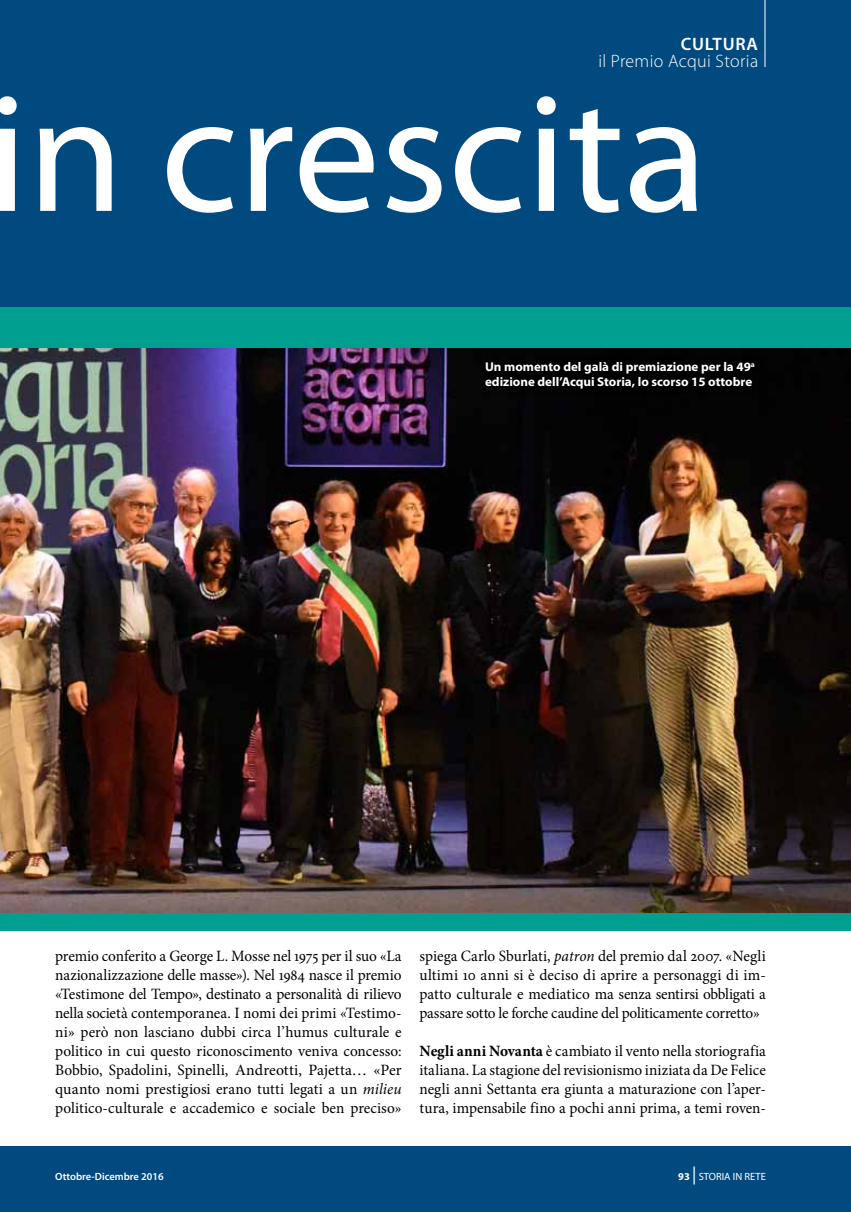
<style>
.page{position:relative;width:851px;height:1212px;background:#fff}
.page>*{position:absolute;margin:0;border:0;box-sizing:border-box;transform-origin:0 0}
.t1{font:169.65px "Myriad Pro";color:#fff}
.t2{font:300 18px "Myriad Pro";letter-spacing:.02em;color:#fff}
.t3{font:600 18px "Myriad Pro";letter-spacing:.04em;color:#fff}
.t4{font:15.75px/18.9px "Minion Pro";color:#000;text-align:justify}
.t5{font:700 12.75px/15.3px "Myriad Pro";color:#fff}
.t6{font:600 10.5px "Myriad Pro";color:#fff}
.t7{font:10.5px "Myriad Pro";color:#fff}
.s1{font-style:italic}
.s2{font-weight:700}
.s3{font-size:18px}
</style>
<div class="page">
<div style="left:0;top:1146px;width:850px;height:66px;background:#004a80"></div>
<div style="left:0;top:0;width:850px;height:930px;background:#009f8f"></div>
<div style="left:0;top:0;width:850px;height:306px;background:#004a80"></div>
<img style="left:0;top:349px;width:850px;height:563px">
<hr style="left:764px;top:0;width:1px;height:67px;background:#fff">
<div style="left:477px;top:353px;width:286px;height:45px;background:#000"></div>
<p class="t3" style="left:680px;top:32px;width:79px">Cultura</p>
<p class="t2" style="left:598px;top:50px;width:161px">il Premio Acqui Storia</p>
<h1 class="t1" style="left:-13px;top:49px;width:721px">in crescita</h1>
<p class="t5" style="left:485px;top:359px;width:271px">Un momento del galà di premiazione per la 49<sup>a </sup>edizione dell’Acqui Storia, lo scorso 15 ottobre</p>
<p class="t4" style="left:55px;top:947px;width:348px">premio conferito a George L. Mosse nel 1975 per il suo «La nazionalizzazione delle masse»). Nel 1984 nasce il premio «Testimone del Tempo», destinato a personalità di rilievo nella società contemporanea. I nomi dei primi «Testimo&shy;ni» però non lasciano dubbi circa l’humus culturale e politico in cui questo riconoscimento veniva concesso:<br>Bobbio, Spadolini, Spinelli, Andreotti, Pajetta… «Per quanto nomi prestigiosi erano tutti legati a un <span class="s1">milieu </span>politico-culturale e accademico e sociale ben preciso»</p>
<p class="t4" style="left:419px;top:947px;width:348px">spiega Carlo Sburlati, <span class="s1">patron</span> del premio dal 2007. «Negli ultimi 10 anni si è deciso di aprire a personaggi di im&shy;patto culturale e mediatico ma senza sentirsi obbligati a passare sotto le forche caudine del politicamente corretto»</p>
<p class="t4" style="left:419px;top:1041px;width:348px"><span class="s2">Negli anni Novanta</span> è cambiato il vento nella storiografia italiana. La stagione del revisionismo iniziata da De Felice negli anni Settanta era giunta a maturazione con l’aper&shy;tura, impensabile fino a pochi anni prima, a temi roven-</p>
<p class="t6" style="left:55px;top:1170px;width:110px">Ottobre-Dicembre 2016</p>
<p class="t7" style="left:678px;top:1170px;width:89px"><span class="s2">93</span> <span class="s3">|</span> STORIA IN RETE</p>
</div>
